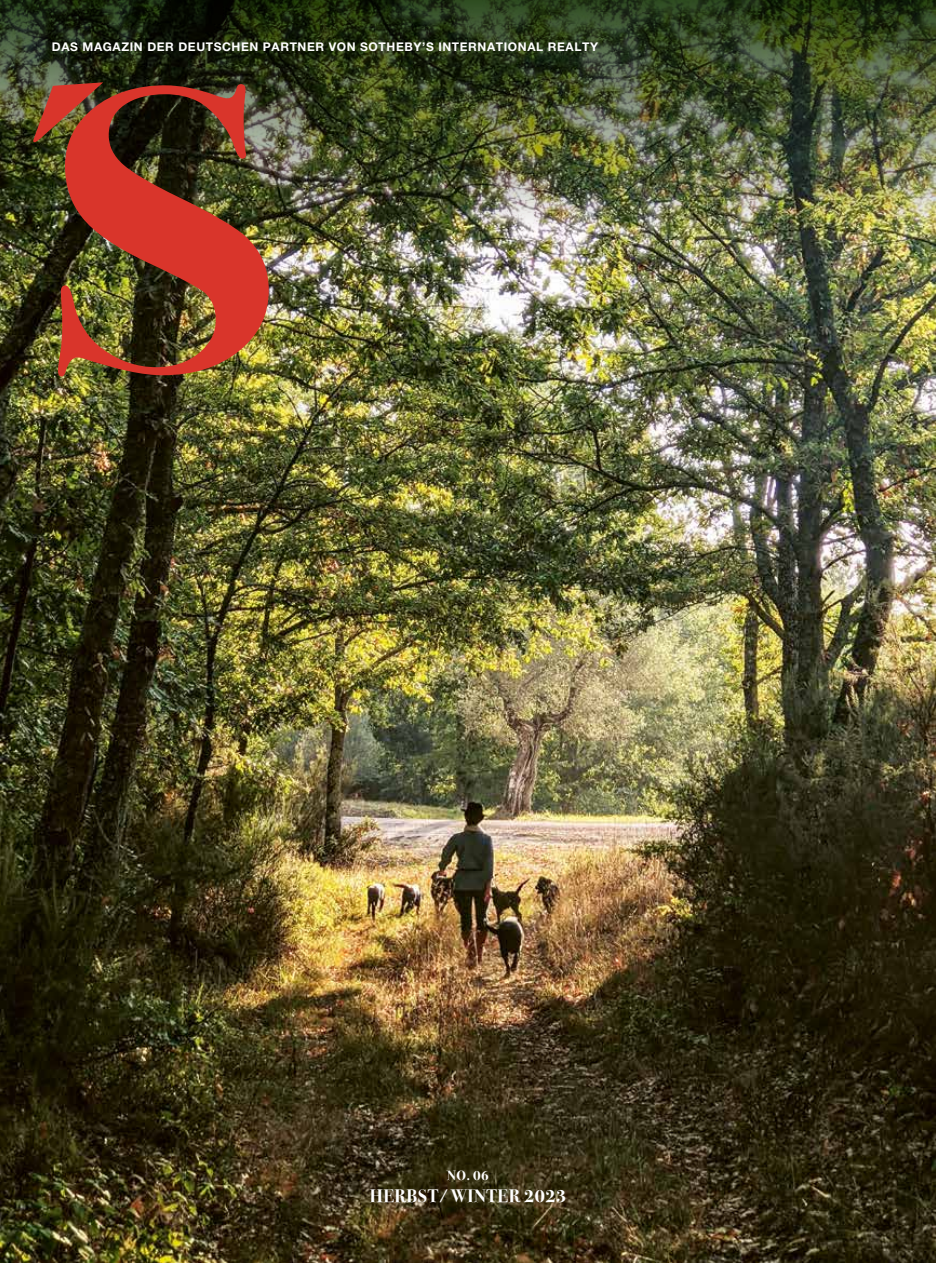
<style>
.page{position:relative;width:936px;height:1263px;background:#fff}
.page>*{position:absolute;margin:0;border:0;box-sizing:border-box;transform-origin:0 0}
.t1{font:700 18px "Bodoni Svty Two ITCTT";letter-spacing:.03em;color:#fff}
.t2{font:700 13.5px "Bodoni Svty Two ITCTT";color:#fff}
.t3{font:700 12px "Helvetica Neue LT Pro";letter-spacing:.05em;color:#fff}
</style>
<div class="page">
<img style="left:0;top:230px;width:935px;height:1033px">
<img style="left:0;top:0;width:935px;height:230px">
<svg style="left:33px;top:82px;width:70px;height:60px;background:#8c4c2d"></svg>
<img style="left:58px;top:84px;width:211px;height:292px">
<p class="t3" style="left:52px;top:39px;width:547px">DAS MAGAZIN DER DEUTSCHEN PARTNER VON SOTHEBY’S INTERNATIONAL REALTY</p>
<p class="t2" style="left:447px;top:1164px;width:43px">NO. 06</p>
<h1 class="t1" style="left:369px;top:1181px;width:198px">HERBST/WINTER 2023</h1>
</div>
